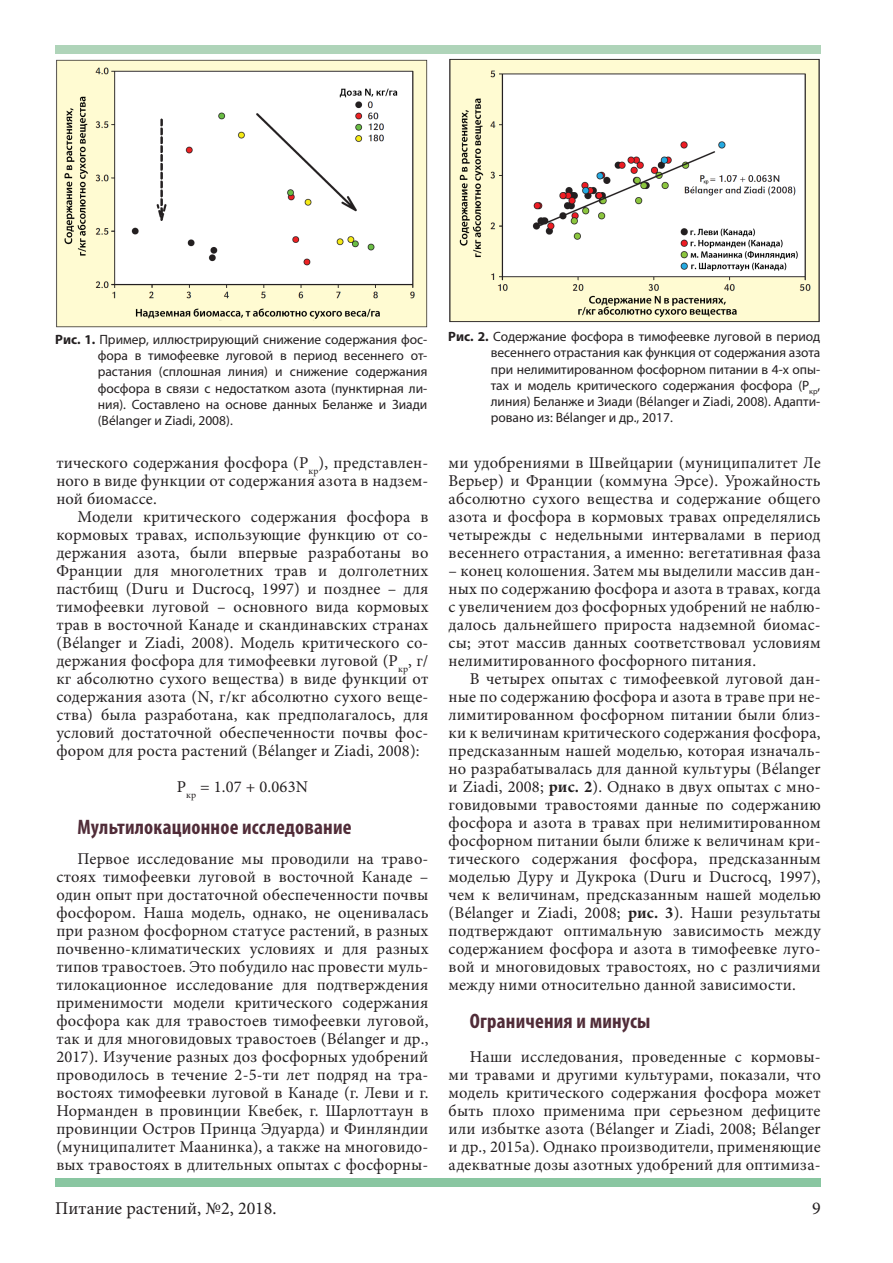
<style>
.page{position:relative;width:893px;height:1263px;background:#fff}
.page>*{position:absolute;margin:0;border:0;box-sizing:border-box;transform-origin:0 0}
.t1{font:700 condensed 21px "Myriad Pro";letter-spacing:.01em;color:#502c38}
.t2{font:18px "Minion Pro";color:#231f20}
.t3{font:16.5px/18px "Minion Pro";letter-spacing:.01em;color:#231f20;text-align:justify}
.t4{font:13.5px/16.2px "Myriad Pro";color:#231f20;text-align:justify}
.s1{font-weight:700}
</style>
<div class="page">
<div style="left:56px;top:45px;width:764px;height:9px;background:#afd4b9"></div>
<div style="left:55px;top:1178px;width:766px;height:9px;background:#89c6a1"></div>
<img style="left:56px;top:59px;width:371px;height:268px">
<img style="left:449px;top:58px;width:371px;height:264px">
<p class="t4" style="left:98px;top:331px;width:331px;text-indent:-43px"><span class="s1">Рис. 1.</span> Пример, иллюстрирующий снижение содержания фос&shy;фора в тимофеевке луговой в период весеннего от&shy;растания (сплошная линия) и снижение содержания фосфора в связи с недостатком азота (пунктирная ли&shy;ния). Составлено на основе данных Беланже и Зиади (Bélanger и Ziadi, 2008).</p>
<p class="t4" style="left:491px;top:328px;width:331px;text-indent:-43px"><span class="s1">Рис. 2.</span> Содержание фосфора в тимофеевке луговой в период весеннего отрастания как функция от содержания азота при нелимитированном фосфорном питании в 4-x опы&shy;тах и модель критического содержания фосфора (Р<sub>кр</sub>, линия) Беланже и Зиади (Bélanger и Ziadi, 2008). Адапти&shy;ровано из: Bélanger и др., 2017.</p>
<p class="t3" style="left:56px;top:454px;width:374px">тического содержания фосфора (P<sub>кр</sub>), представлен&shy;ного в виде функции от содержания азота в надзем&shy;ной биомассе.</p>
<p class="t3" style="left:56px;top:508px;width:374px;text-indent:21px">Модели критического содержания фосфора в кормовых травах, использующие функцию от со&shy;держания азота, были впервые разработаны во Франции для многолетних трав и долголетних пастбищ (Duru и Ducrocq, 1997) и позднее – для тимофеевки луговой – основного вида кормовых трав в восточной Канаде и скандинавских странах (Bélanger и Ziadi, 2008). Модель критического со&shy;держания фосфора для тимофеевки луговой (P<sub>кр</sub>, г/ кг абсолютно сухого вещества) в виде функции от содержания азота (N, г/кг абсолютно сухого веще&shy;ства) была разработана, как предполагалось, для условий достаточной обеспеченности почвы фос&shy;фором для роста растений (Bélanger и Ziadi, 2008):</p>
<p class="t3" style="left:177px;top:778px;width:133px">P<sub>кр</sub> = 1.07 + 0.063N</p>
<p class="t1" style="left:78px;top:814px;width:276px">Мультилокационное исследование</p>
<p class="t3" style="left:56px;top:850px;width:374px;text-indent:21px">Первое исследование мы проводили на траво&shy;стоях тимофеевки луговой в восточной Канаде – один опыт при достаточной обеспеченности почвы фосфором. Наша модель, однако, не оценивалась при разном фосфорном статусе растений, в разных почвенно-климатических условиях и для разных типов травостоев. Это побудило нас провести муль&shy;тилокационное исследование для подтверждения применимости модели критического содержания фосфора как для травостоев тимофеевки луговой, так и для многовидовых травостоев (Bélanger и др., 2017). Изучение разных доз фосфорных удобрений проводилось в течение 2-5-ти лет подряд на тра&shy;востоях тимофеевки луговой в Канаде (г. Леви и г.<br>Норманден в провинции Квебек, г. Шарлоттаун в провинции Остров Принца Эдуарда) и Финляндии (муниципалитет Маанинка), а также на многовидо&shy;вых травостоях в длительных опытах с фосфорны-</p>
<p class="t3" style="left:449px;top:454px;width:374px">ми удобрениями в Швейцарии (муниципалитет Ле Верьер) и Франции (коммуна Эрсе). Урожайность абсолютно сухого вещества и содержание общего азота и фосфора в кормовых травах определялись четырежды с недельными интервалами в период весеннего отрастания, а именно: вегетативная фаза</p>
<p class="t3" style="left:449px;top:562px;width:374px">– конец колошения. Затем мы выделили массив дан&shy;ных по содержанию фосфора и азота в травах, когда с увеличением доз фосфорных удобрений не наблю&shy;далось дальнейшего прироста надземной биомас&shy;сы; этот массив данных соответствовал условиям нелимитированного фосфорного питания.</p>
<p class="t3" style="left:449px;top:670px;width:374px;text-indent:21px">В четырех опытах с тимофеевкой луговой дан&shy;ные по содержанию фосфора и азота в траве при не&shy;лимитированном фосфорном питании были близ&shy;ки к величинам критического содержания фосфора, предсказанным нашей моделью, которая изначаль&shy;но разрабатывалась для данной культуры (Bélanger и Ziadi, 2008; <span class="s1">рис. 2</span>). Однако в двух опытах с мно&shy;говидовыми травостоями данные по содержанию фосфора и азота в травах при нелимитированном фосфорном питании были ближе к величинам кри&shy;тического содержания фосфора, предсказанным моделью Дуру и Дукрока (Duru и Ducrocq, 1997), чем к величинам, предсказанным нашей моделью (Bélanger и Ziadi, 2008; <span class="s1">рис. 3</span>). Наши результаты подтверждают оптимальную зависимость между содержанием фосфора и азота в тимофеевке луго&shy;вой и многовидовых травостоях, но с различиями между ними относительно данной зависимости.</p>
<p class="t1" style="left:470px;top:1008px;width:182px">Ограничения и минусы</p>
<p class="t3" style="left:449px;top:1048px;width:374px;text-indent:21px">Наши исследования, проведенные с кормовы&shy;ми травами и другими культурами, показали, что модель критического содержания фосфора может быть плохо применима при серьезном дефиците или избытке азота (Bélanger и Ziadi, 2008; Bélanger и др., 2015a). Однако производители, применяющие адекватные дозы азотных удобрений для оптимиза-</p>
<p class="t2" style="left:55px;top:1196px;width:223px">Питание растений, №2, 2018.</p>
<p class="t2" style="left:812px;top:1196px;width:10px">9</p>
</div>
